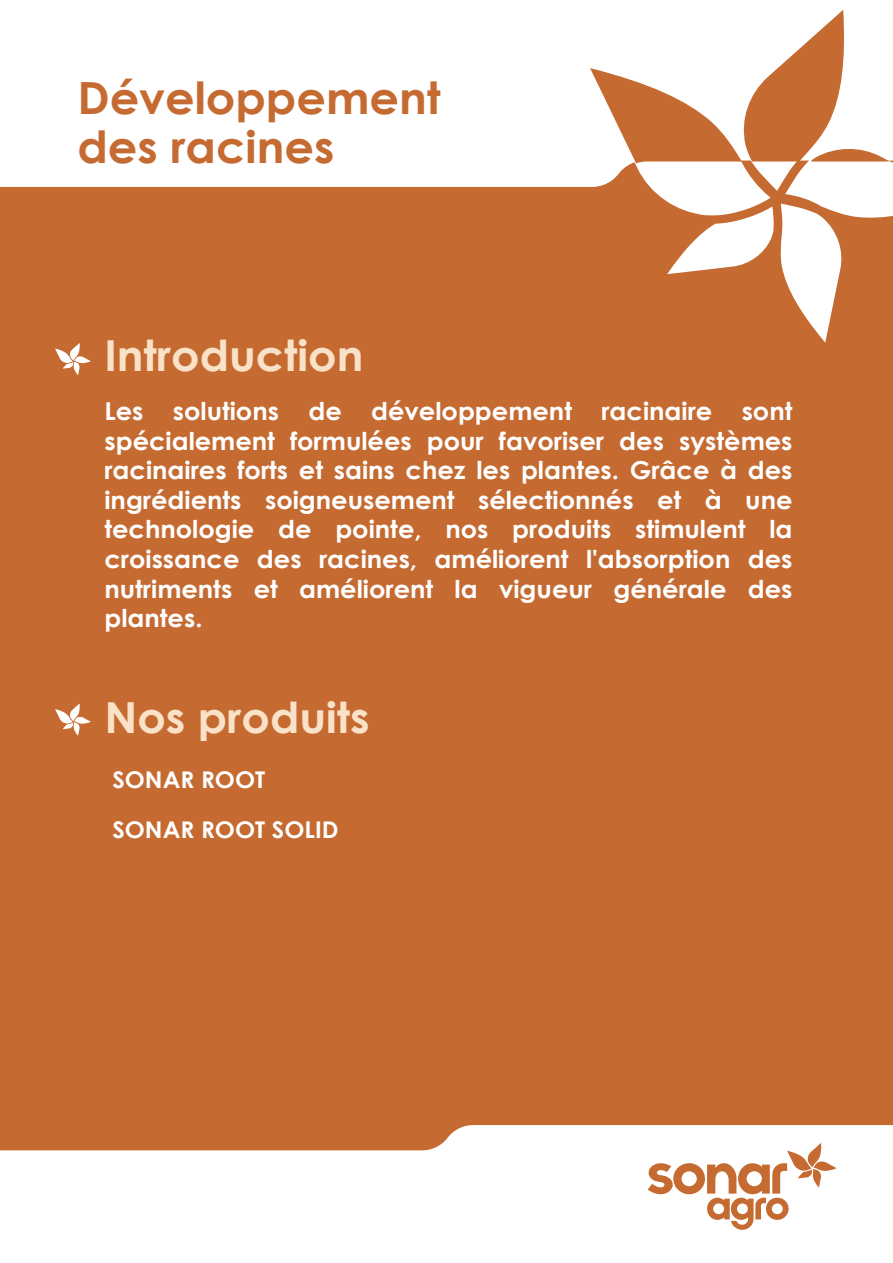
<style>
.page{position:relative;width:893px;height:1263px;background:#c56b32}
.page>*{position:absolute;margin:0;border:0;box-sizing:border-box;transform-origin:0 0}
.t1{font:700 44.4px/49.3px "Century Gothic";color:#c56b32;scale:1.04 1}
.t2{font:700 42.75px "Century Gothic";color:#fae2c8;scale:1.04 1}
.t3{font:700 24.6px/29.5px "Century Gothic";color:#fff;text-align:justify;scale:1.04 1}
.t4{font:700 22.95px/49.3px "Century Gothic";color:#fff;scale:1.04 1}
</style>
<div class="page">
<svg style="left:55px;top:343px;width:36px;height:32px"></svg>
<svg style="left:55px;top:703px;width:36px;height:33px"></svg>
<svg style="left:0;top:1125px;width:893px;height:138px;background:#f8efe9"></svg>
<div style="left:0;top:0;width:893px;height:187px;background:#fff"></div>
<svg style="left:648px;top:1143px;width:189px;height:87px"></svg>
<svg style="left:588px;top:9px;width:305px;height:334px"></svg>
<h1 class="t1" style="left:77px;top:71px;width:351px">Développement des racines</h1>
<h2 class="t2" style="left:104px;top:323px;width:251px">Introduction</h2>
<p class="t3" style="left:104px;top:395px;width:663px">Les solutions de développement racinaire sont spécialement formulées pour favoriser des systèmes racinaires forts et sains chez les plantes. Grâce à des ingrédients soigneusement sélectionnés et à une technologie de pointe, nos produits stimulent la croissance des racines, améliorent l'absorption des nutriments et améliorent la vigueur générale des plantes.</p>
<h2 class="t2" style="left:104px;top:685px;width:257px">Nos produits</h2>
<p class="t4" style="left:112px;top:754px;width:219px">SONAR ROOT<br>SONAR ROOT SOLID</p>
</div>
